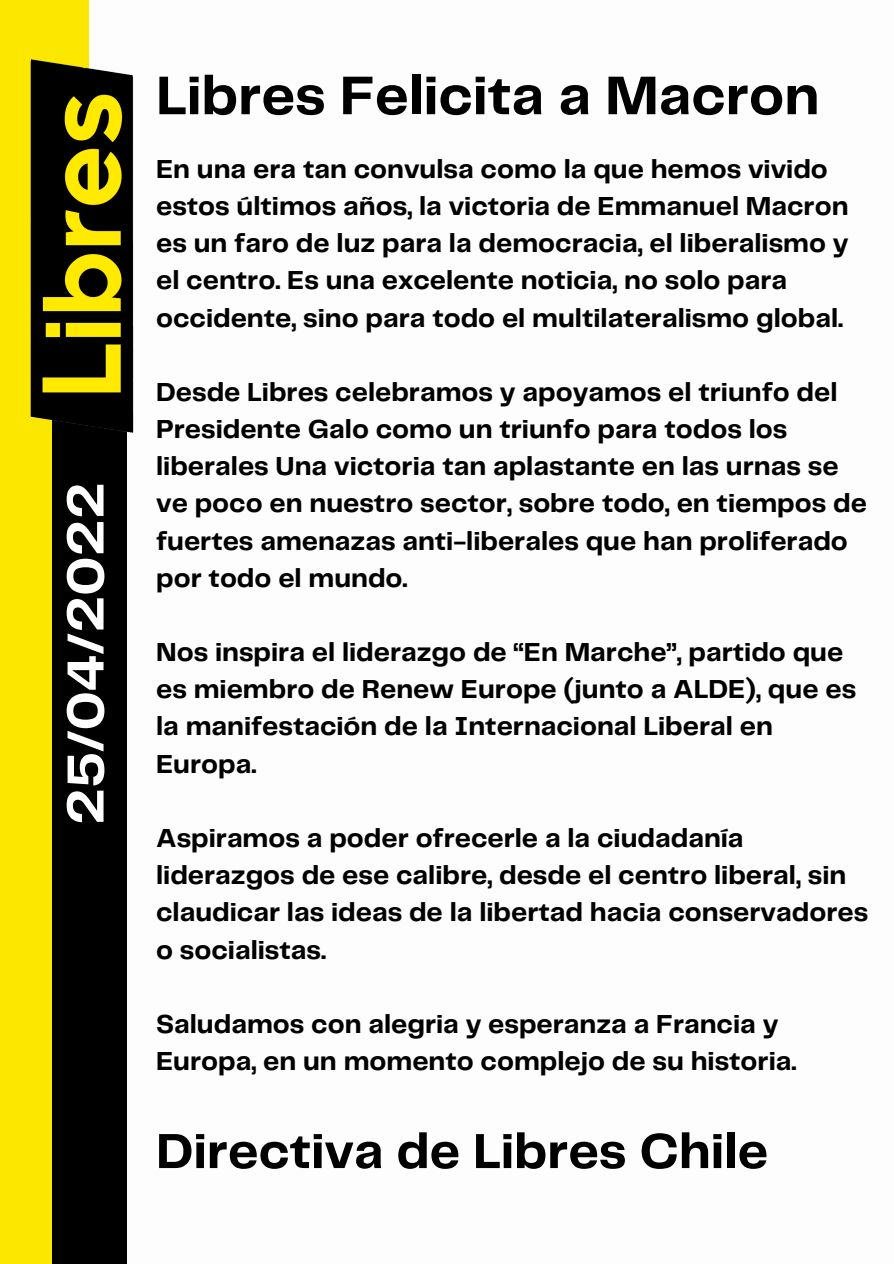
<style>
.page{position:relative;width:894px;height:1264px;background:#fff}
.page>*{position:absolute;margin:0;border:0;box-sizing:border-box;transform-origin:0 0}
.t1{font:700 56.4px "Telegraf";color:#000}
.t2{font:700 54px "Telegraf";color:#fff}
.t3{font:700 51px "Telegraf";color:#000}
.t4{font:700 27px/37.2px "Telegraf";color:#000}
</style>
<div class="page">
<div style="left:0;top:0;width:89px;height:1263px;background:#fce700"></div>
<div style="left:52px;top:245px;width:75px;height:1018px;background:#010000"></div>
<img style="left:30px;top:59px;width:104px;height:374px">
<p class="t2" style="left:62px;top:825px;width:345px;rotate:-90deg">25/04/2022</p>
<p class="t1" style="left:156px;top:71px;width:664px">Libres Felicita a Macron</p>
<p class="t4" style="left:156px;top:152px;width:693px">En una era tan convulsa como la que hemos vivido estos últimos años, la victoria de Emmanuel Macron es un faro de luz para la democracia, el liberalismo y el centro. Es una excelente noticia, no solo para occidente, sino para todo el multilateralismo global.</p>
<p class="t4" style="left:156px;top:375px;width:712px">Desde Libres celebramos y apoyamos el triunfo del Presidente Galo como un triunfo para todos los liberales Una victoria tan aplastante en las urnas se ve poco en nuestro sector, sobre todo, en tiempos de fuertes amenazas anti-liberales que han proliferado por todo el mundo.</p>
<p class="t4" style="left:156px;top:635px;width:701px">Nos inspira el liderazgo de “En Marche”, partido que es miembro de Renew Europe (junto a ALDE), que es la manifestación de la Internacional Liberal en Europa.</p>
<p class="t4" style="left:156px;top:820px;width:713px">Aspiramos a poder ofrecerle a la ciudadanía liderazgos de ese calibre, desde el centro liberal, sin claudicar las ideas de la libertad hacia conservadores o socialistas.</p>
<p class="t4" style="left:156px;top:1006px;width:641px">Saludamos con alegria y esperanza a Francia y<br>Europa, en un momento complejo de su historia.</p>
<p class="t3" style="left:156px;top:1129px;width:613px">Directiva de Libres Chile</p>
</div>
